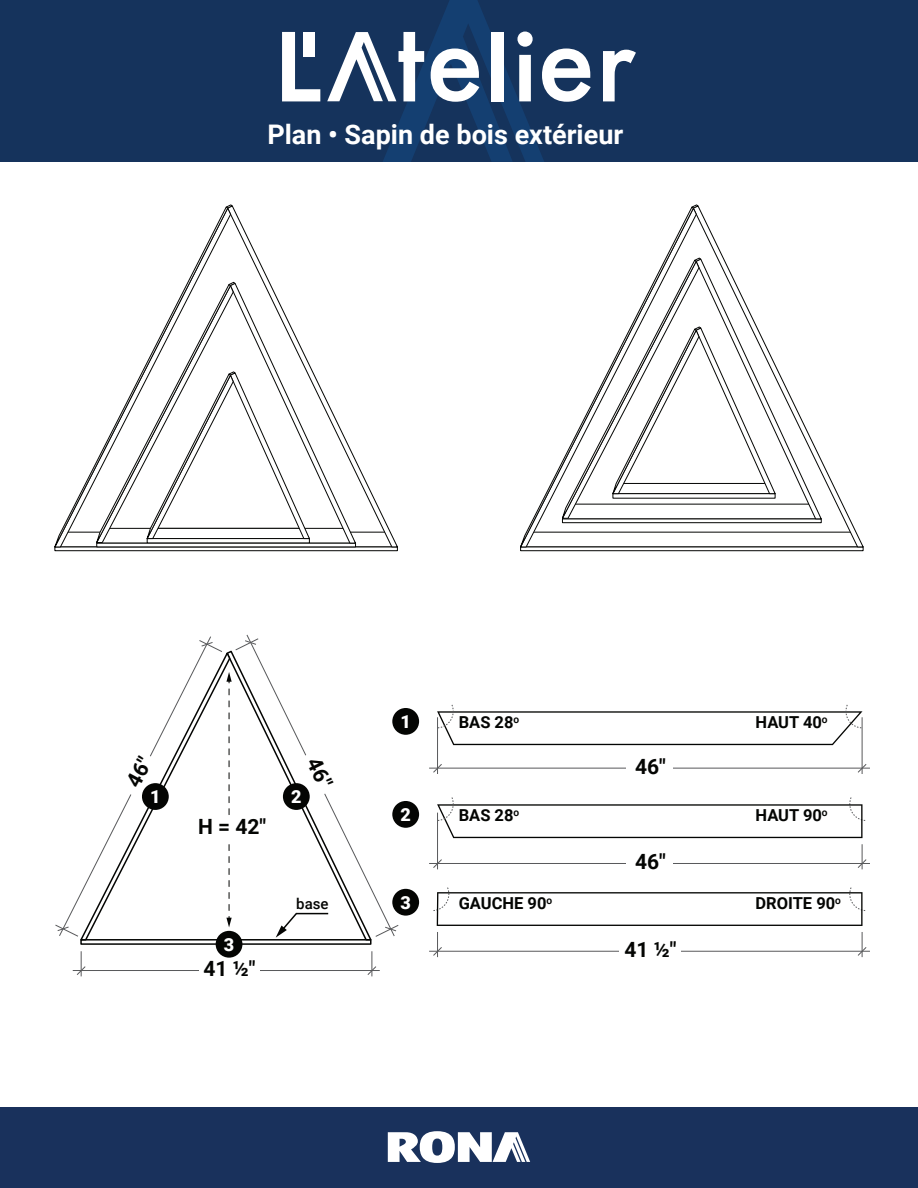
<style>
.page{position:relative;width:918px;height:1188px;background:#fff}
.page>*{position:absolute;margin:0;border:0;box-sizing:border-box;transform-origin:0 0}
.t1{font:700 27px "Roboto";color:#fff}
.t2{font:700 21px "Roboto";color:#040503}
.t3{font:900 18px "Roboto";color:#fff}
.t4{font:700 16.5px "Roboto";color:#040503}
.t5{font:500 15px "Roboto";color:#040503}
.t6{font:700 9.6px "Roboto";color:#040503}
</style>
<div class="page">
<div style="left:0;top:0;width:918px;height:162px;background:#15335c"></div>
<div style="left:0;top:1107px;width:918px;height:81px;background:#19315c"></div>
<svg style="left:603px;top:50px;width:33px;height:51px"></svg>
<svg style="left:282px;top:32px;width:38px;height:69px"></svg>
<div style="left:303px;top:32px;width:12px;height:25px;background:#fff"></div>
<svg style="left:327px;top:0;width:264px;height:162px"></svg>
<div style="left:492px;top:32px;width:12px;height:69px;background:#fff"></div>
<svg style="left:77px;top:951px;width:9px;height:25px"></svg>
<svg style="left:367px;top:951px;width:9px;height:25px"></svg>
<hr style="left:73px;top:970px;width:307px;height:1px;background:#58595b">
<div style="left:199px;top:959px;width:60px;height:22px;background:#fff"></div>
<div style="left:392px;top:708px;width:27px;height:27px;background:#040503;border-radius:50%"></div>
<svg style="left:437px;top:704px;width:426px;height:41px"></svg>
<div style="left:392px;top:801px;width:27px;height:27px;background:#040503;border-radius:50%"></div>
<svg style="left:437px;top:797px;width:429px;height:41px"></svg>
<svg style="left:55px;top:548px;width:343px;height:3px"></svg>
<svg style="left:227px;top:205px;width:42px;height:76px"></svg>
<svg style="left:188px;top:206px;width:41px;height:75px"></svg>
<svg style="left:54px;top:281px;width:344px;height:267px"></svg>
<svg style="left:80px;top:942px;width:292px;height:3px"></svg>
<svg style="left:520px;top:548px;width:343px;height:3px"></svg>
<svg style="left:693px;top:205px;width:171px;height:343px"></svg>
<svg style="left:520px;top:206px;width:174px;height:342px"></svg>
<svg style="left:562px;top:520px;width:260px;height:3px"></svg>
<svg style="left:561px;top:257px;width:261px;height:263px"></svg>
<div style="left:392px;top:889px;width:27px;height:27px;background:#040503;border-radius:50%"></div>
<svg style="left:433px;top:887px;width:433px;height:39px"></svg>
<svg style="left:433px;top:932px;width:9px;height:25px"></svg>
<svg style="left:858px;top:932px;width:9px;height:25px"></svg>
<hr style="left:429px;top:951px;width:441px;height:1px;background:#58595b">
<div style="left:619px;top:940px;width:61px;height:22px;background:#fff"></div>
<svg style="left:433px;top:859px;width:9px;height:9px"></svg>
<hr style="left:437px;top:813px;width:1px;height:56px;background:#58595b">
<svg style="left:858px;top:844px;width:9px;height:25px"></svg>
<hr style="left:429px;top:863px;width:441px;height:1px;background:#58595b">
<div style="left:626px;top:852px;width:47px;height:22px;background:#fff"></div>
<svg style="left:433px;top:764px;width:9px;height:9px"></svg>
<hr style="left:437px;top:717px;width:1px;height:57px;background:#58595b">
<hr style="left:862px;top:717px;width:1px;height:57px;background:#58595b">
<svg style="left:858px;top:764px;width:9px;height:9px"></svg>
<hr style="left:429px;top:768px;width:441px;height:1px;background:#58595b">
<div style="left:626px;top:757px;width:47px;height:22px;background:#fff"></div>
<svg style="left:388px;top:1131px;width:142px;height:32px"></svg>
<div style="left:216px;top:931px;width:26px;height:27px;background:#040503;border-radius:50%"></div>
<svg style="left:55px;top:638px;width:344px;height:304px"></svg>
<h1 class="t1" style="left:267px;top:115px;width:358px">Plan • Sapin de bois extérieur</h1>
<p class="t3" style="left:401px;top:709px;width:12px">1</p>
<p class="t4" style="left:459px;top:711px;width:62px">BAS 28<sup>O</sup></p>
<p class="t4" style="left:756px;top:711px;width:74px">HAUT 40<sup>O</sup></p>
<p class="t3" style="left:150px;top:784px;width:12px">1</p>
<p class="t3" style="left:291px;top:784px;width:12px">2</p>
<p class="t2" style="left:198px;top:812px;width:70px">H = 42"</p>
<p class="t3" style="left:224px;top:932px;width:12px">3</p>
<p class="t2" style="left:203px;top:954px;width:54px">41 ½"</p>
<p class="t5" style="left:296px;top:893px;width:34px">base</p>
<p class="t2" style="left:635px;top:752px;width:32px">46"</p>
<p class="t3" style="left:401px;top:802px;width:12px">2</p>
<p class="t4" style="left:459px;top:804px;width:62px">BAS 28<sup>O</sup></p>
<p class="t4" style="left:756px;top:804px;width:74px">HAUT 90<sup>O</sup></p>
<p class="t2" style="left:635px;top:847px;width:32px">46"</p>
<p class="t3" style="left:401px;top:890px;width:12px">3</p>
<p class="t4" style="left:756px;top:892px;width:81px">DROITE 90</p>
<p class="t4" style="left:459px;top:892px;width:95px">GAUCHE 90<sup>O</sup></p>
<p class="t6" style="left:835px;top:894px;width:7px">O</p>
<p class="t2" style="left:625px;top:935px;width:54px">41 ½"</p>
</div>
